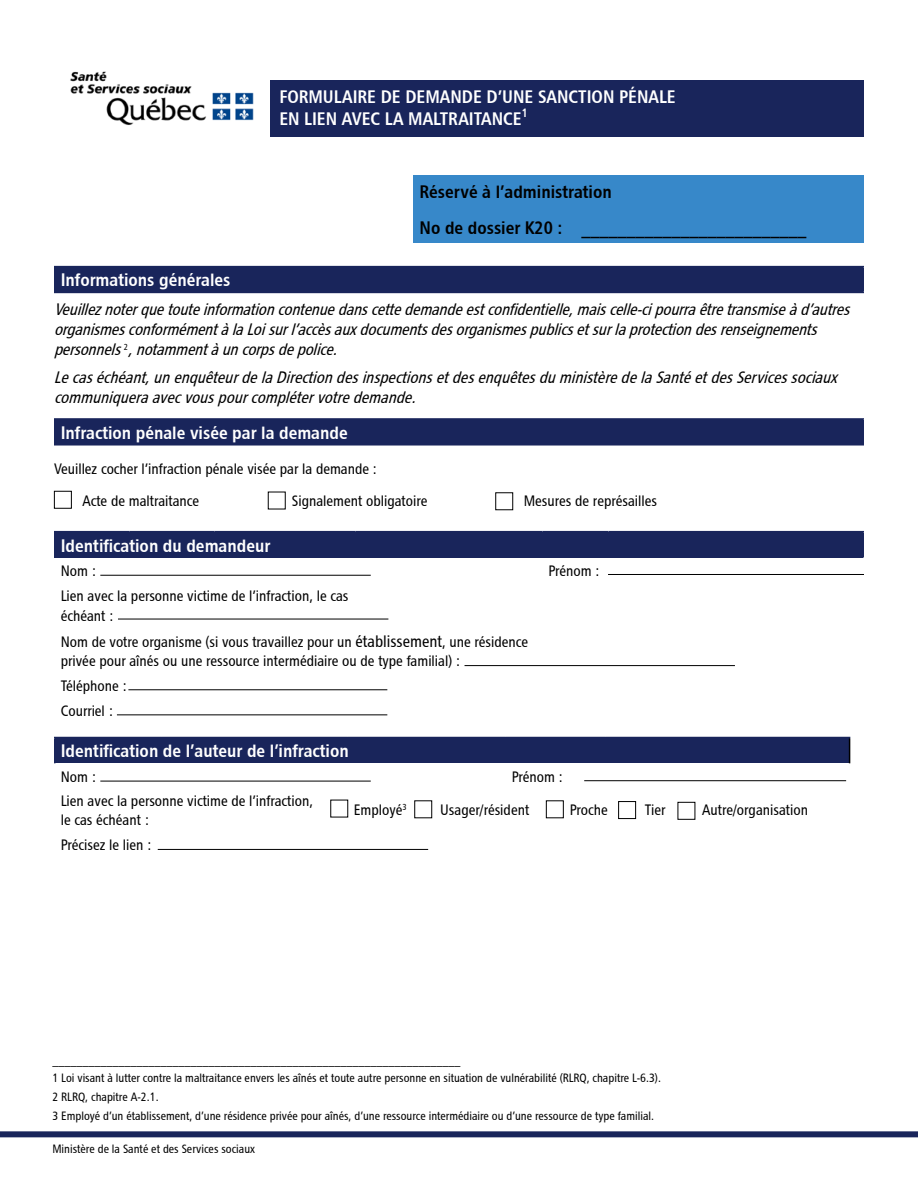
<style>
.page{position:relative;width:918px;height:1188px;background:#fff}
.page>*{position:absolute;margin:0;border:0;box-sizing:border-box;transform-origin:0 0}
.t1{font:18px/21.6px "Chaloult Cond Demi Gras Normal";color:#fff}
.t2{font:18px/36.2px "Chaloult Cond Demi Gras Normal";color:#000}
.t3{font:italic 16.5px/19.8px "Chaloult Cond Normal";color:#000}
.t4{font:15px/19.8px "Chaloult Cond Normal";color:#000}
.t5{font:12px/18.6px "Chaloult Cond Normal";color:#000}
.s1{font-size:16.5px}
</style>
<div class="page">
<div style="left:0;top:1131px;width:918px;height:6px;background:#19255b"></div>
<img style="left:70px;top:71px;width:184px;height:54px">
<div style="left:271px;top:81px;width:593px;height:56px;background:#19255b"></div>
<div style="left:414px;top:175px;width:450px;height:67px;background:#3788c9"></div>
<div style="left:55px;top:267px;width:808px;height:25px;background:#19255b"></div>
<hr style="left:54px;top:266px;width:810px;height:1px;background:#19255b">
<hr style="left:54px;top:267px;width:2px;height:25px;background:#19255b">
<hr style="left:862px;top:267px;width:2px;height:25px;background:#19255b">
<hr style="left:54px;top:292px;width:810px;height:1px;background:#19255b">
<div style="left:55px;top:419px;width:808px;height:26px;background:#19255b"></div>
<hr style="left:54px;top:418px;width:810px;height:2px;background:#19255b">
<hr style="left:54px;top:420px;width:2px;height:24px;background:#19255b">
<hr style="left:862px;top:420px;width:2px;height:24px;background:#19255b">
<hr style="left:54px;top:444px;width:810px;height:2px;background:#19255b">
<div style="left:55px;top:532px;width:808px;height:26px;background:#19255b"></div>
<hr style="left:54px;top:531px;width:75px;height:1px;background:#19255b">
<hr style="left:54px;top:532px;width:2px;height:26px;background:#19255b">
<hr style="left:129px;top:531px;width:86px;height:1px;background:#19255b">
<hr style="left:215px;top:531px;width:140px;height:1px;background:#19255b">
<hr style="left:355px;top:531px;width:187px;height:1px;background:#19255b">
<hr style="left:542px;top:531px;width:66px;height:1px;background:#19255b">
<hr style="left:608px;top:531px;width:256px;height:1px;background:#19255b">
<hr style="left:862px;top:532px;width:2px;height:26px;background:#19255b">
<div style="left:55px;top:738px;width:795px;height:25px;background:#19255b"></div>
<svg style="left:849px;top:738px;width:1px;height:25px"></svg>
<hr style="left:54px;top:737px;width:107px;height:1px;background:#19255b">
<hr style="left:54px;top:738px;width:2px;height:25px;background:#19255b">
<hr style="left:161px;top:737px;width:187px;height:1px;background:#19255b">
<hr style="left:348px;top:737px;width:158px;height:1px;background:#19255b">
<hr style="left:506px;top:737px;width:100px;height:1px;background:#19255b">
<hr style="left:606px;top:737px;width:244px;height:1px;background:#19255b">
<hr style="left:100px;top:781px;width:271px;height:1px;background:#000">
<hr style="left:584px;top:780px;width:262px;height:1px;background:#000">
<div style="left:414px;top:800px;width:18px;height:18px;border:1px solid #000"></div>
<div style="left:546px;top:800px;width:18px;height:18px;border:1px solid #000"></div>
<div style="left:618px;top:801px;width:18px;height:18px;border:1px solid #000"></div>
<div style="left:678px;top:802px;width:17px;height:18px;border:1px solid #000"></div>
<hr style="left:100px;top:575px;width:271px;height:1px;background:#000">
<hr style="left:608px;top:574px;width:256px;height:1px;background:#000">
<hr style="left:118px;top:619px;width:270px;height:1px;background:#000">
<hr style="left:465px;top:665px;width:270px;height:1px;background:#000">
<hr style="left:128px;top:689px;width:259px;height:1px;background:#000">
<hr style="left:117px;top:714px;width:270px;height:1px;background:#000">
<hr style="left:158px;top:849px;width:270px;height:1px;background:#000">
<div style="left:54px;top:491px;width:18px;height:18px;border:1px solid #000"></div>
<div style="left:495px;top:492px;width:18px;height:18px;border:1px solid #000"></div>
<p class="t1" style="left:279px;top:85px;width:398px">FORMULAIRE DE DEMANDE D’UNE SANCTION PÉNALE<br>EN LIEN AVEC LA MALTRAITANCE<sup>1</sup></p>
<p class="t2" style="left:420px;top:173px;width:388px">Réservé à l’administration<br>No de dossier K20 : _________________________</p>
<p class="t1" style="left:61px;top:269px;width:171px">Informations générales</p>
<p class="t3" style="left:54px;top:300px;width:802px">Veuilleznoterquetouteinformationcontenuedanscettedemandeestconfidentielle,maiscelle-cipourraêtretransmiseàd’autres organismesconformémentàlaLoisurl’accèsauxdocumentsdesorganismespublicsetsurlaprotectiondesrenseignements personnels<sup>2</sup> ,notammentàuncorpsdepolice.</p>
<p class="t3" style="left:54px;top:367px;width:790px">Lecaséchéant,unenquêteurdelaDirectiondesinspectionsetdesenquêtesduministèredelaSantéetdesServicessociaux communiqueraavecvouspourcomplétervotredemande.</p>
<p class="t1" style="left:61px;top:421px;width:289px">Infraction pénale visée par la demande</p>
<p class="t4" style="left:82px;top:452px;width:296px;line-height:32.5px;text-indent:-28px">Veuillez cocher l’infraction pénale visée par la demande :<br>Acte de maltraitance</p>
<p class="t4" style="left:292px;top:491px;width:137px">Signalement obligatoire</p>
<p class="t4" style="left:524px;top:491px;width:135px">Mesures de représailles</p>
<p class="t1" style="left:61px;top:534px;width:211px">Identification du demandeur</p>
<p class="t4" style="left:61px;top:561px;width:37px">Nom :</p>
<p class="t4" style="left:548px;top:561px;width:53px">Prénom :</p>
<p class="t4" style="left:61px;top:586px;width:289px">Lien avec la personne victime de l’infraction, le cas échéant :</p>
<p class="t4" style="left:61px;top:631px;width:469px">Nom de votre organisme (si vous travaillez pour un <span class="s1">établissement</span>, une résidence privée pour aînés ou une ressource intermédiaire ou de type familial) :</p>
<p class="t4" style="left:61px;top:673px;width:68px;line-height:24.6px">Téléphone :<br>Courriel :</p>
<p class="t1" style="left:61px;top:740px;width:290px">Identification de l’auteur de l’infraction</p>
<p class="t4" style="left:61px;top:767px;width:37px">Nom :</p>
<p class="t4" style="left:512px;top:767px;width:53px">Prénom :</p>
<p class="t4" style="left:61px;top:790px;width:254px">Lien avec la personne victime de l’infraction, le cas échéant :</p>
<p class="t4" style="left:354px;top:800px;width:55px">Employé<sup>3</sup></p>
<p class="t4" style="left:440px;top:800px;width:90px">Usager/résident</p>
<p class="t4" style="left:570px;top:800px;width:40px">Proche</p>
<p class="t4" style="left:645px;top:800px;width:22px">Tier</p>
<p class="t4" style="left:702px;top:800px;width:107px">Autre/organisation</p>
<p class="t4" style="left:61px;top:835px;width:92px">Précisez le lien :</p>
<p class="t5" style="left:52px;top:1050px;width:610px">____________________________________________________________________<br>1 Loi visant à lutter contre la maltraitance envers les aînés et toute autre personne en situation de vulnérabilité (RLRQ, chapitre L-6.3).<br>2 RLRQ, chapitre A-2.1.<br>3 Employé d’un établissement, d’une résidence privée pour aînés, d’une ressource intermédiaire ou d’une ressource de type familial.</p>
<p class="t5" style="left:52px;top:1139px;width:204px">Ministère de la Santé et des Services sociaux</p>
</div>
